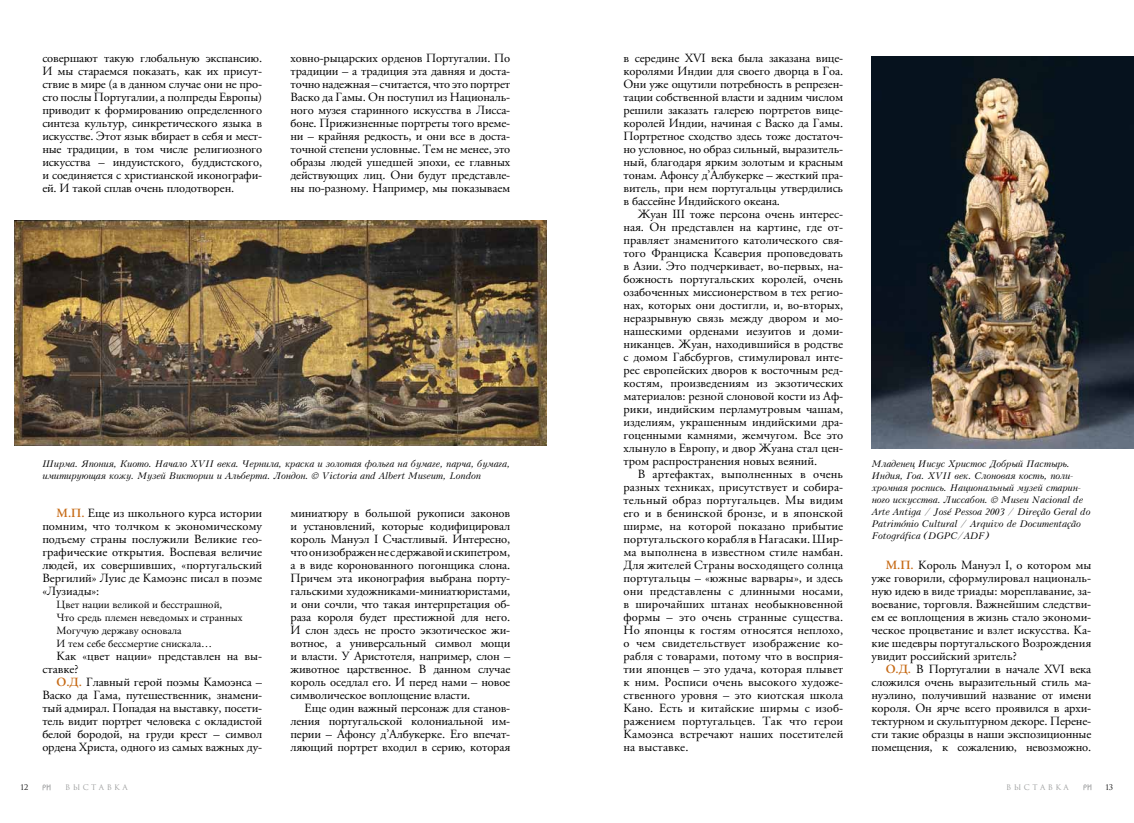
<style>
.page{position:relative;width:1134px;height:823px;background:#fff}
.page>*{position:absolute;margin:0;border:0;box-sizing:border-box;transform-origin:0 0}
.t1{font:12.5px/13px "APC Garamond";letter-spacing:-.01em;color:#000;text-align:justify}
.t2{font:11px/13px "APC Garamond";color:#000}
.t3{font:italic 9px/12px "Kudryashev";letter-spacing:-.02em;color:#000}
.t4{font:7.5px "Romul";letter-spacing:.33em;color:#9c9d9d}
.t5{font:7.5px "Romul";color:#000}
.s1{font-family:"Times";font-size:10px}
.s2{font-weight:600;color:#c66a15}
</style>
<div class="page">
<svg style="left:43px;top:784px;width:8px;height:5px"></svg>
<svg style="left:1083px;top:784px;width:8px;height:5px"></svg>
<img style="left:14px;top:220px;width:533px;height:225px">
<img style="left:871px;top:57px;width:263px;height:391px">
<p class="t1" style="left:290px;top:51px;width:221px">ховно-рыцарских орденов Португалии. По традиции – а традиция эта давняя и доста&shy;точно надежная – считается, что это портрет Васко да Гамы. Он поступил из Националь&shy;ного музея старинного искусства в Лисса&shy;боне. Прижизненные портреты того време&shy;ни – крайняя редкость, и они все в доста&shy;точной степени условные. Тем не менее, это образы людей ушедшей эпохи, ее главных действующих лиц. Они будут представле&shy;ны по-разному. Например, мы показываем</p>
<p class="t1" style="left:623px;top:51px;width:221px">в середине XVI века была заказана вице&shy;королями Индии для своего дворца в Гоа.<br>Они уже ощутили потребность в репрезен&shy;тации собственной власти и задним числом решили заказать галерею портретов вице&shy;королей Индии, начиная с Васко да Гамы.<br>Портретное сходство здесь тоже достаточ&shy;но условное, но образ сильный, выразитель&shy;ный, благодаря ярким золотым и красным тонам. Афонсу д’Албукерке – жесткий пра&shy;витель, при нем португальцы утвердились в бассейне Индийского океана.</p>
<p class="t1" style="left:623px;top:207px;width:221px;text-indent:14px">Жуан III тоже персона очень интерес&shy;ная. Он представлен на картине, где от&shy;правляет знаменитого католического свя&shy;того Франциска Ксаверия проповедовать в Азии. Это подчеркивает, во-первых, на&shy;божность португальских королей, очень озабоченных миссионерством в тех регио&shy;нах, которых они достигли, и, во-вторых, неразрывную связь между двором и мо&shy;нашескими орденами иезуитов и доми&shy;никанцев. Жуан, находившийся в родстве с домом Габсбургов, стимулировал инте&shy;рес европейских дворов к восточным ред&shy;костям, произведениям из экзотических материалов: резной слоновой кости из Аф&shy;рики, индийским перламутровым чашам, изделиям, украшенным индийскими дра&shy;гоценными камнями, жемчугом. Все это хлынуло в Европу, и двор Жуана стал цен&shy;тром распространения новых веяний.</p>
<p class="t1" style="left:623px;top:467px;width:221px;text-indent:14px">В артефактах, выполненных в очень разных техниках, присутствует и собира&shy;тельный образ португальцев. Мы видим его и в бенинской бронзе, и в японской ширме, на которой показано прибытие португальского корабля в Нагасаки. Шир&shy;ма выполнена в известном стиле намбан.<br>Для жителей Страны восходящего солнца португальцы – «южные варвары», и здесь они представлены с длинными носами, в широчайших штанах необыкновенной формы – это очень странные существа.<br>Но японцы к гостям относятся неплохо, о чем свидетельствует изображение ко&shy;рабля с товарами, потому что в восприя&shy;тии японцев – это удача, которая плывет к ним. Росписи очень высокого художе&shy;ственного уровня – это киотская школа Кано. Есть и китайские ширмы с изоб&shy;ражением португальцев. Так что герои Камоэнса встречают наших посетителей на выставке.</p>
<p class="t1" style="left:42px;top:51px;width:221px">совершают такую глобальную экспансию.<br>И мы стараемся показать, как их присут&shy;ствие в мире (а в данном случае они не про&shy;сто послы Португалии, а полпреды Европы) приводит к формированию определенного синтеза культур, синкретического языка в искусстве. Этот язык вбирает в себя и мест&shy;ные традиции, в том числе религиозного искусства – индуистского, буддистского, и соединяется с христианской иконографи&shy;ей. И такой сплав очень плодотворен.</p>
<p class="t3" style="left:43px;top:457px;width:469px">Ширма. Япония, Киото. Начало XVII века. Чернила, краска и золотая фольга на бумаге, парча, бумага, имитирующая кожу. Музей Виктории и Альберта. Лондон. © Victoria and Albert Museum, London</p>
<p class="t3" style="left:872px;top:457px;width:220px">Младенец Иисус Христос Добрый Пастырь.<br>Индия, Гоа. XVII век. Слоновая кость, поли&shy;хромная роспись. Национальный музей старин&shy;ного искусства. Лиссабон. © Museu Nacional de Arte Antiga / Jos<span class="s1">é</span> Pessoa 2003 / Dire<span class="s1">çã</span>o Geral do Patrim<span class="s1">ó</span>nio Cultural / Arquivo de Documenta<span class="s1">çã</span>o Fotogr<span class="s1">á</span>fica (DGPC/ADF)</p>
<p class="t1" style="left:42px;top:506px;width:221px;text-indent:14px"><span class="s2">М.П.</span> Еще из школьного курса истории помним, что толчком к экономическому подъему страны послужили Великие гео&shy;графические открытия. Воспевая величие людей, их совершивших, «португальский Вергилий» Луис де Камоэнс писал в поэме «Лузиады»:</p>
<p class="t2" style="left:57px;top:597px;width:188px">Цвет нации великой и бесстрашной,<br>Что средь племен неведомых и странных<br>Могучую державу основала<br>И тем себе бессмертие снискала…</p>
<p class="t1" style="left:42px;top:649px;width:221px;text-indent:14px">Как «цвет нации» представлен на вы&shy;ставке?</p>
<p class="t1" style="left:42px;top:675px;width:221px;text-indent:14px"><span class="s2">О.Д.</span> Главный герой поэмы Камоэнса – Васко да Гама, путешественник, знамени&shy;тый адмирал. Попадая на выставку, посети&shy;тель видит портрет человека с окладистой белой бородой, на груди крест – символ ордена Христа, одного из самых важных ду-</p>
<p class="t1" style="left:290px;top:506px;width:221px">миниатюру в большой рукописи законов и установлений, которые кодифицировал король Мануэл I Счастливый. Интересно, что он изображен не с державой и скипетром, а в виде коронованного погонщика слона.<br>Причем эта иконография выбрана порту&shy;гальскими художниками-миниатюристами, и они сочли, что такая интерпретация об&shy;раза короля будет престижной для него.<br>И слон здесь не просто экзотическое жи&shy;вотное, а универсальный символ мощи и власти. У Аристотеля, например, слон – животное царственное. В данном случае король оседлал его. И перед нами – новое символическое воплощение власти.</p>
<p class="t1" style="left:290px;top:701px;width:221px;text-indent:14px">Еще один важный персонаж для станов&shy;ления португальской колониальной им&shy;перии – Афонсу д’Албукерке. Его впечат&shy;ляющий портрет входил в серию, которая</p>
<p class="t1" style="left:871px;top:558px;width:221px;text-indent:14px"><span class="s2">М.П.</span> Король Мануэл I, о котором мы уже говорили, сформулировал националь&shy;ную идею в виде триады: мореплавание, за&shy;воевание, торговля. Важнейшим следстви&shy;ем ее воплощения в жизнь стало экономи&shy;ческое процветание и взлет искусства. Ка&shy;кие шедевры португальского Возрождения увидит российский зритель?</p>
<p class="t1" style="left:871px;top:662px;width:221px;text-indent:14px"><span class="s2">О.Д.</span> В Португалии в начале XVI века сложился очень выразительный стиль ма&shy;нуэлино, получивший название от имени короля. Он ярче всего проявился в архи&shy;тектурном и скульптурном декоре. Перене&shy;сти такие образцы в наши экспозиционные помещения, к сожалению, невозможно.</p>
<p class="t5" style="left:21px;top:782px;width:9px">12</p>
<p class="t4" style="left:65px;top:782px;width:64px">выставка</p>
<p class="t4" style="left:1006px;top:782px;width:64px">выставка</p>
<p class="t5" style="left:1105px;top:782px;width:9px">13</p>
</div>
